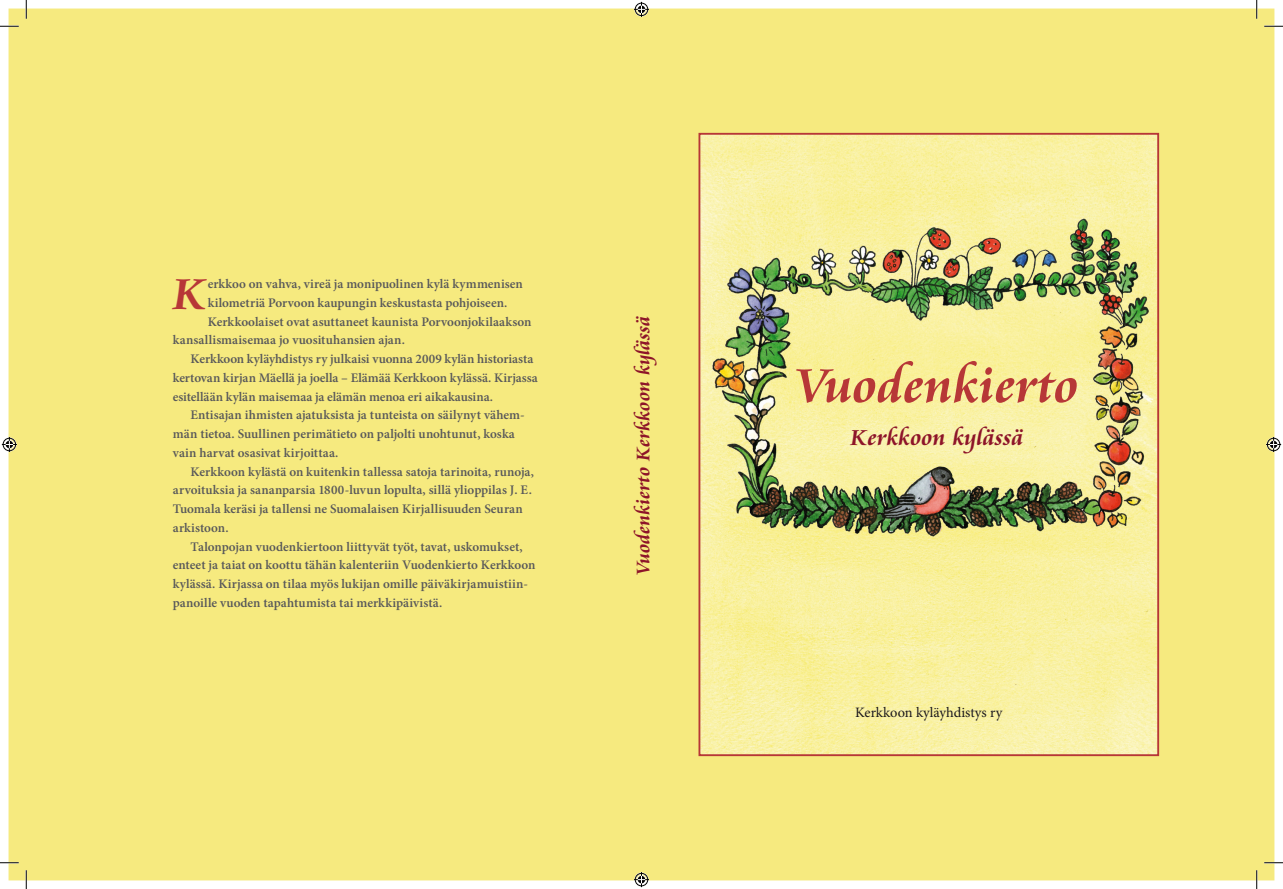
<style>
.page{position:relative;width:1283px;height:889px;background:#fff}
.page>*{position:absolute;margin:0;border:0;box-sizing:border-box;transform-origin:0 0}
.otsikko{font:700 52.5px "Cataneo BT";color:#b73737}
.anfangi{font:700 47.5px "Cataneo BT";color:#b73737}
.Otsikkopieni{font:700 23.75px "Cataneo BT";color:#8d1429}
.Otsikkopieni-2{font:700 20px "Cataneo BT";color:#8d1429}
.tekstieka{font:14.38px "Minion Pro";color:#1a171c}
.tekstileipis{font:600 13.12px/18.8px "Minion Pro";letter-spacing:.005em;color:#58585a}
</style>
<div class="page">
<div style="left:9px;top:9px;width:1264px;height:871px;background:#f6ea7f"></div>
<img style="left:701px;top:136px;width:454px;height:617px">
<div style="left:698px;top:133px;width:460px;height:623px;border:2px solid #b73737"></div>
<svg style="left:0;top:25px;width:19px;height:2px"></svg>
<svg style="left:1264px;top:25px;width:18px;height:2px"></svg>
<svg style="left:0;top:862px;width:19px;height:1px"></svg>
<svg style="left:1264px;top:862px;width:18px;height:1px"></svg>
<svg style="left:25px;top:0;width:2px;height:19px"></svg>
<svg style="left:25px;top:870px;width:2px;height:19px"></svg>
<svg style="left:1255px;top:0;width:2px;height:19px"></svg>
<svg style="left:1255px;top:870px;width:2px;height:19px"></svg>
<svg style="left:634px;top:2px;width:15px;height:15px"></svg>
<svg style="left:634px;top:872px;width:15px;height:15px"></svg>
<svg style="left:2px;top:437px;width:15px;height:15px"></svg>
<svg style="left:1266px;top:437px;width:14px;height:15px"></svg>
<p class="tekstileipis" style="left:208px;top:274px;width:316px">erkkoo on vahva, vireä ja monipuolinen kylä kymmenisen</p>
<p class="tekstileipis" style="left:208px;top:293px;width:301px">kilometriä Porvoon kaupungin keskustasta pohjoiseen.</p>
<p class="tekstileipis" style="left:208px;top:312px;width:325px">Kerkkoolaiset ovat asuttaneet kaunista Porvoonjokilaakson</p>
<p class="tekstileipis" style="left:173px;top:331px;width:233px">kansallismaisemaa jo vuosituhansien ajan.</p>
<p class="tekstileipis" style="left:173px;top:349px;width:366px;text-indent:18px">Kerkkoon kyläyhdistys ry julkaisi vuonna 2009 kylän historiasta kertovan kirjan Mäellä ja joella – Elämää Kerkkoon kylässä. Kirjassa esitellään kylän maisemaa ja elämän menoa eri aikakausina.</p>
<p class="tekstileipis" style="left:173px;top:406px;width:353px;text-indent:18px">Entisajan ihmisten ajatuksista ja tunteista on säilynyt vähem&shy;män tietoa. Suullinen perimätieto on paljolti unohtunut, koska vain harvat osasivat kirjoittaa.</p>
<p class="tekstileipis" style="left:173px;top:462px;width:362px;text-indent:18px">Kerkkoon kylästä on kuitenkin tallessa satoja tarinoita, runoja, arvoituksia ja sananparsia 1800-luvun lopulta, sillä ylioppilas J. E.<br>Tuomala keräsi ja tallensi ne Suomalaisen Kirjallisuuden Seuran arkistoon.</p>
<p class="tekstileipis" style="left:173px;top:537px;width:364px;text-indent:18px">Talonpojan vuodenkiertoon liittyvät työt, tavat, uskomukset, enteet ja taiat on koottu tähän kalenteriin Vuodenkierto Kerkkoon kylässä. Kirjassa on tilaa myös lukijan omille päiväkirjamuistiin&shy;panoille vuoden tapahtumista tai merkkipäivistä.</p>
<p class="anfangi" style="left:173px;top:264px;width:34px">K</p>
<p class="Otsikkopieni-2" style="left:630px;top:574px;width:260px;rotate:-90deg">Vuodenkierto Kerkkoon kylässä</p>
<p class="otsikko" style="left:795px;top:353px;width:284px">Vuodenkierto</p>
<p class="Otsikkopieni" style="left:850px;top:422px;width:174px">Kerkkoon kylässä</p>
<p class="tekstieka" style="left:855px;top:703px;width:149px">Kerkkoon kyläyhdistys ry</p>
</div>
